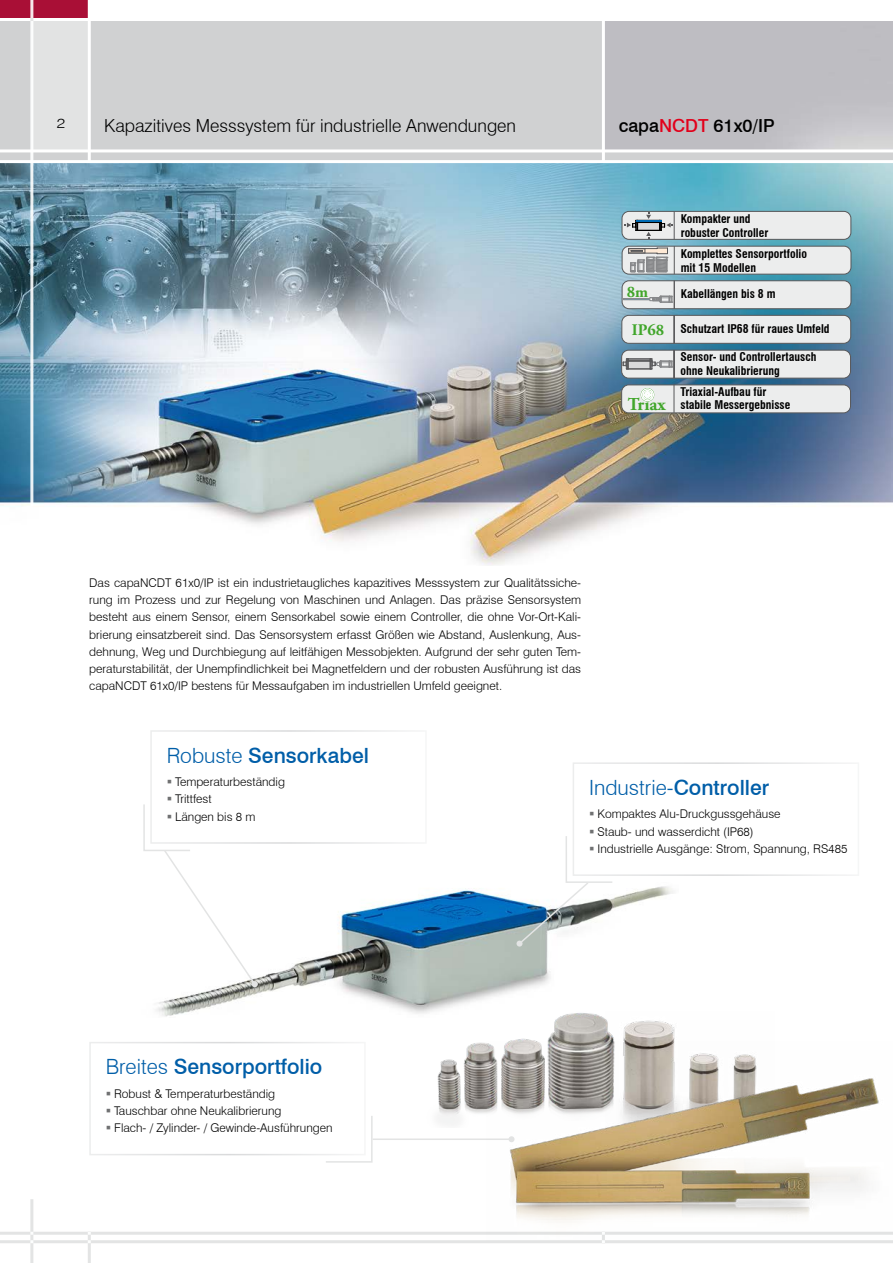
<style>
.page{position:relative;width:893px;height:1263px;background:#fff}
.page>*{position:absolute;margin:0;border:0;box-sizing:border-box;transform-origin:0 0}
.t1{font:500 21px "Swiss 721 BT";color:#005ea8}
.t2{font:300 21px "Swiss 721 BT";color:#005ea8}
.t3{font:300 18px "Swiss 721 BT";color:#000}
.t4{font:500 18px "Swiss 721 BT";color:#000}
.t5{font:700 16.2px "Adobe Garamond Pro";color:#41a62b}
.t6{font:300 13.5px "Swiss 721 BT";color:#000;scale:1.18 1}
.t7{font:300 12px/17.2px "Swiss 721 BT";color:#000}
.t8{font:700 condensed 11.7px/13.8px "Swiss 721 BT";color:#000}
.s1{color:#e2001a}
.s2{font-family:"Adobe Garamond Pro";font-stretch:normal;font-size:16.2px;color:#41a62b}
.s3{font-family:"Adobe Garamond Pro";font-stretch:normal;font-size:18.15px;color:#41a62b}
.s4{font-weight:300}
.s5{font-weight:500}
</style>
<div class="page">
<img style="left:0;top:163px;width:893px;height:402px">
<div style="left:0;top:21px;width:893px;height:141px;background:linear-gradient(to right,#d5d7d6,#c1c0c5)"></div>
<div style="left:32px;top:21px;width:57px;height:130px;background:#e2e3e3"></div>
<div style="left:0;top:0;width:89px;height:18px;background:#a90f36"></div>
<hr style="left:88px;top:0;width:3px;height:163px;background:#fff">
<hr style="left:602px;top:17px;width:3px;height:145px;background:#fff">
<hr style="left:0;top:149px;width:893px;height:3px;background:#fff">
<hr style="left:0;top:160px;width:893px;height:3px;background:#fff">
<hr style="left:0;top:1240px;width:893px;height:3px;background:#e3e4e4">
<hr style="left:30px;top:0;width:3px;height:506px;background:#e3e4e4">
<hr style="left:0;top:1232px;width:893px;height:3px;background:#e3e4e4">
<hr style="left:30px;top:1199px;width:3px;height:64px;background:#e3e4e4">
<hr style="left:88px;top:1232px;width:3px;height:31px;background:#e3e4e4">
<img style="left:156px;top:886px;width:517px;height:131px">
<img style="left:622px;top:1012px;width:53px;height:30px">
<img style="left:419px;top:996px;width:203px;height:129px">
<div style="left:622px;top:281px;width:229px;height:28px;background:#eceded;border-radius:7px"></div>
<div style="left:622px;top:280px;width:229px;height:29px;border:1px solid #58585a;border-radius:7px"></div>
<div style="left:622px;top:246px;width:229px;height:28px;background:#eceded;border-radius:7px"></div>
<div style="left:622px;top:246px;width:229px;height:28px;border:1px solid #58585a;border-radius:7px"></div>
<svg style="left:674px;top:246px;width:1px;height:28px"></svg>
<div style="left:622px;top:211px;width:229px;height:28px;background:#eceded;border-radius:7px"></div>
<div style="left:622px;top:211px;width:229px;height:29px;border:1px solid #58585a;border-radius:7px"></div>
<svg style="left:624px;top:211px;width:51px;height:28px"></svg>
<svg style="left:623px;top:281px;width:52px;height:28px"></svg>
<svg style="left:628px;top:248px;width:40px;height:25px"></svg>
<div style="left:622px;top:315px;width:229px;height:28px;background:#eceded;border-radius:7px"></div>
<div style="left:621px;top:315px;width:230px;height:29px;border:1px solid #58585a;border-radius:7px"></div>
<svg style="left:674px;top:315px;width:1px;height:28px"></svg>
<div style="left:622px;top:350px;width:228px;height:28px;background:#eceded;border-radius:7px"></div>
<div style="left:621px;top:350px;width:230px;height:28px;border:1px solid #58585a;border-radius:7px"></div>
<svg style="left:623px;top:350px;width:52px;height:28px"></svg>
<div style="left:622px;top:385px;width:228px;height:28px;background:#eceded;border-radius:7px"></div>
<div style="left:621px;top:385px;width:230px;height:28px;border:1px solid #58585a;border-radius:7px"></div>
<svg style="left:674px;top:385px;width:1px;height:28px"></svg>
<svg style="left:641px;top:388px;width:13px;height:13px"></svg>
<div style="left:641px;top:389px;width:13px;height:12px;border:1px solid #fff;border-radius:50%"></div>
<svg style="left:643px;top:391px;width:10px;height:8px"></svg>
<div style="left:641px;top:389px;width:12px;height:12px;border:1px solid #fff;border-radius:50%"></div>
<div style="left:643px;top:390px;width:9px;height:9px;border:1px solid #fff;border-radius:50%"></div>
<div style="left:644px;top:392px;width:7px;height:6px;border:1px solid #fff;border-radius:50%"></div>
<div style="left:89px;top:1042px;width:277px;height:113px;border:2px solid #fff"></div>
<svg style="left:324px;top:1114px;width:49px;height:49px"></svg>
<div style="left:573px;top:762px;width:286px;height:114px;border:2px solid #fff"></div>
<div style="left:150px;top:730px;width:277px;height:114px;border:2px solid #fff"></div>
<hr style="left:373px;top:1138px;width:138px;height:2px;background:#e3e4e4">
<img style="left:486px;top:1042px;width:393px;height:198px">
<svg style="left:516px;top:829px;width:98px;height:117px"></svg>
<svg style="left:143px;top:797px;width:115px;height:190px"></svg>
<p class="t6" style="left:57px;top:115px;width:9px">2</p>
<h2 class="t3" style="left:104px;top:115px;width:413px">Kapazitives Messsystem für industrielle Anwendungen</h2>
<h2 class="t4" style="left:619px;top:115px;width:158px">capa<span class="s1">NCDT</span> 61x0/IP</h2>
<p class="t8" style="left:681px;top:212px;width:89px">Kompakter und robuster Controller</p>
<p class="t8" style="left:681px;top:247px;width:128px">Komplettes Sensorportfolio mit 15 Modellen</p>
<h3 class="t5" style="left:627px;top:282px;width:23px">8m</h3>
<p class="t8" style="left:632px;top:322px;width:199px"><span class="s2">IP68</span> Schutzart IP68 für raues Umfeld</p>
<p class="t8" style="left:680px;top:350px;width:137px">Sensor- und Controllertausch ohne Neukalibrierung</p>
<p class="t8" style="left:628px;top:384px;width:164px;text-indent:53px">Triaxial-Aufbau für<br><span class="s3">Triax</span> stabile Messergebnisse</p>
<p class="t8" style="left:681px;top:287px;width:96px">Kabellängen bis 8 m</p>
<p class="t7" style="left:89px;top:574px;width:493px;text-align:justify">Das capaNCDT 61x0/IP ist ein industrietaugliches kapazitives Messsystem zur Qualitätssiche&shy;rung im Prozess und zur Regelung von Maschinen und Anlagen. Das präzise Sensorsystem besteht aus einem Sensor, einem Sensorkabel sowie einem Controller, die ohne Vor-Ort-Kali&shy;brierung einsatzbereit sind. Das Sensorsystem erfasst Größen wie Abstand, Auslenkung, Aus&shy;dehnung, Weg und Durchbiegung auf leitfähigen Messobjekten. Aufgrund der sehr guten Tem&shy;peraturstabilität, der Unempfindlichkeit bei Magnetfeldern und der robusten Ausführung ist das capaNCDT 61x0/IP bestens für Messaufgaben im industriellen Umfeld geeignet.</p>
<h1 class="t1" style="left:167px;top:742px;width:204px"><span class="s4">Robuste</span> Sensorkabel</h1>
<p class="t7" style="left:175px;top:773px;width:111px">Temperaturbeständig<br>Trittfest<br>Längen bis 8 m</p>
<h1 class="t2" style="left:589px;top:774px;width:182px">Industrie-<span class="s5">Controller</span></h1>
<p class="t7" style="left:597px;top:805px;width:251px">Kompaktes Alu-Druckgussgehäuse<br>Staub- und wasserdicht (IP68)<br>Industrielle Ausgänge: Strom, Spannung, RS485</p>
<h1 class="t1" style="left:106px;top:1054px;width:218px"><span class="s4">Breites</span> Sensorportfolio</h1>
<p class="t7" style="left:114px;top:1085px;width:220px">Robust &amp; Temperaturbeständig<br>Tauschbar ohne Neukalibrierung<br>Flach- / Zylinder- / Gewinde-Ausführungen</p>
</div>
